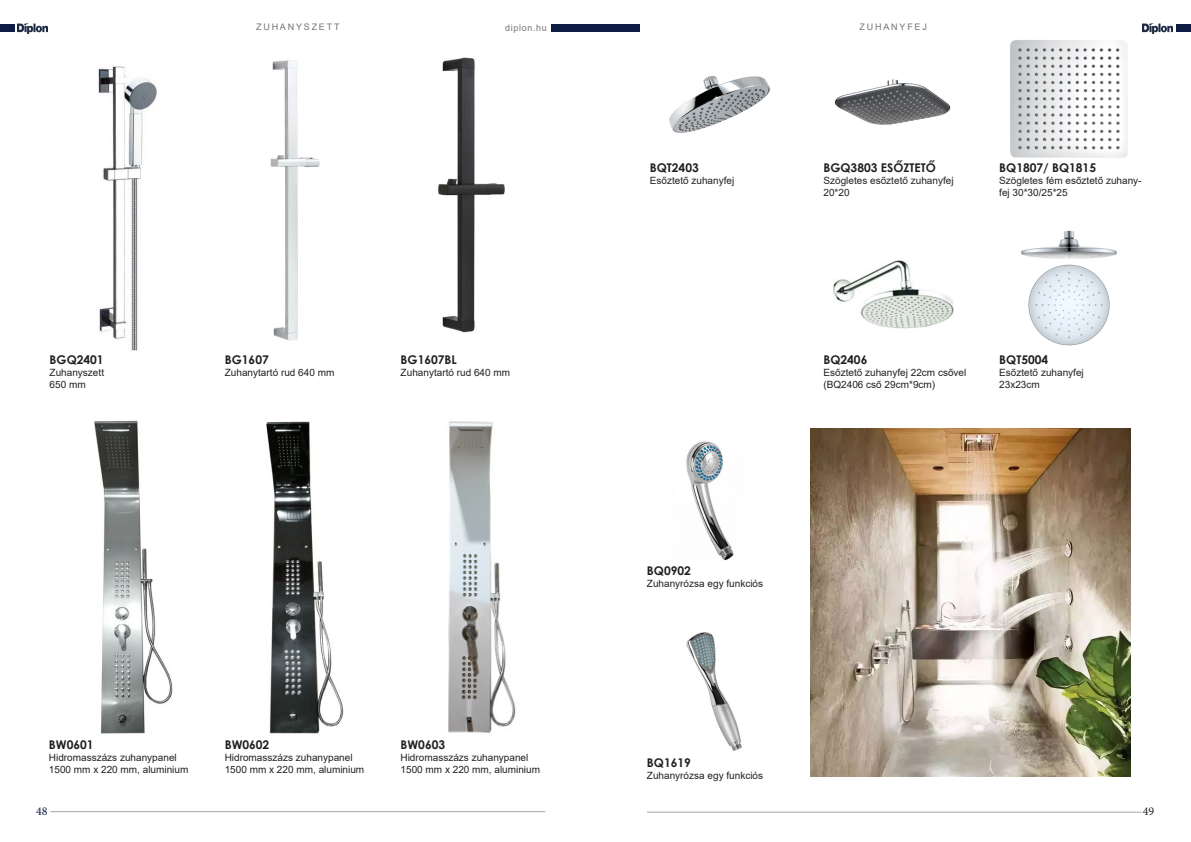
<style>
.page{position:relative;width:1191px;height:842px;background:#fff}
.page>*{position:absolute;margin:0;border:0;box-sizing:border-box;transform-origin:0 0}
.t1{font:700 12px "Century Gothic";color:#231f20}
.t2{font:12px "Minion Pro";color:#0e1d43}
.t3{font:12px "Minion Pro";color:#231f20}
.t4{font:10px/12px "Arial";color:#231f20}
.t5{font:9px "Arial";letter-spacing:.2em;color:#727477}
.t6{font:9px "Arial";letter-spacing:.075em;color:#727477}
</style>
<div class="page">
<img style="left:17px;top:24px;width:30px;height:9px">
<div style="left:0;top:24px;width:15px;height:8px;background:#0e1d43"></div>
<div style="left:551px;top:24px;width:44px;height:8px;background:#0e1d43"></div>
<div style="left:595px;top:24px;width:45px;height:8px;background:#0e1d43"></div>
<hr style="left:50px;top:811px;width:495px;height:1px;background:#a4a8a9">
<img style="left:1142px;top:24px;width:30px;height:9px">
<div style="left:1176px;top:24px;width:15px;height:8px;background:#0e1d43"></div>
<hr style="left:647px;top:812px;width:494px;height:1px;background:#a4a8a9">
<img style="left:98px;top:66px;width:59px;height:285px">
<img style="left:94px;top:420px;width:79px;height:314px">
<img style="left:266px;top:421px;width:78px;height:313px">
<img style="left:448px;top:421px;width:68px;height:312px">
<img style="left:834px;top:79px;width:117px;height:46px">
<img style="left:1010px;top:40px;width:118px;height:118px">
<img style="left:669px;top:75px;width:102px;height:58px">
<img style="left:833px;top:260px;width:121px;height:69px">
<img style="left:1021px;top:230px;width:96px;height:116px">
<img style="left:810px;top:428px;width:320px;height:349px">
<img style="left:270px;top:60px;width:50px;height:281px">
<img style="left:438px;top:57px;width:67px;height:276px">
<img style="left:686px;top:441px;width:48px;height:120px">
<img style="left:686px;top:632px;width:56px;height:119px">
<p class="t1" style="left:50px;top:351px;width:55px">BGQ2401</p>
<p class="t4" style="left:50px;top:367px;width:56px">Zuhanyszett</p>
<p class="t4" style="left:50px;top:379px;width:38px">650 mm</p>
<p class="t5" style="left:256px;top:21px;width:85px">ZUHANYSZETT</p>
<p class="t5" style="left:859px;top:21px;width:69px">ZUHANYFEJ</p>
<p class="t6" style="left:505px;top:22px;width:43px">diplon.hu</p>
<p class="t1" style="left:650px;top:158px;width:50px">BQT2403</p>
<p class="t4" style="left:650px;top:174px;width:86px">Esőztető zuhanyfej</p>
<p class="t1" style="left:823px;top:158px;width:114px">BGQ3803 ESŐZTETŐ</p>
<p class="t4" style="left:823px;top:174px;width:132px">Szögletes esőztető zuhanyfej<br>20*20</p>
<p class="t1" style="left:999px;top:158px;width:98px">BQ1807/ BQ1815</p>
<p class="t4" style="left:999px;top:174px;width:144px">Szögletes fém esőztető zuhany&shy;fej 30*30/25*25</p>
<p class="t1" style="left:225px;top:351px;width:45px">BG1607</p>
<p class="t4" style="left:225px;top:367px;width:111px">Zuhanytartó rud 640 mm</p>
<p class="t1" style="left:401px;top:350px;width:58px">BG1607BL</p>
<p class="t4" style="left:401px;top:366px;width:111px">Zuhanytartó rud 640 mm</p>
<p class="t1" style="left:823px;top:350px;width:45px">BQ2406</p>
<p class="t4" style="left:823px;top:366px;width:144px">Esőztető zuhanyfej 22cm csővel</p>
<p class="t4" style="left:823px;top:378px;width:113px">(BQ2406 cső 29cm*9cm)</p>
<p class="t1" style="left:999px;top:350px;width:50px">BQT5004</p>
<p class="t4" style="left:999px;top:366px;width:86px">Esőztető zuhanyfej</p>
<p class="t4" style="left:999px;top:378px;width:42px">23x23cm</p>
<p class="t1" style="left:49px;top:736px;width:46px">BW0601</p>
<p class="t4" style="left:49px;top:751px;width:129px">Hidromasszázs zuhanypanel</p>
<p class="t4" style="left:49px;top:763px;width:141px">1500 mm x 220 mm, aluminium</p>
<p class="t1" style="left:225px;top:735px;width:46px">BW0602</p>
<p class="t4" style="left:225px;top:751px;width:129px">Hidromasszázs zuhanypanel</p>
<p class="t4" style="left:225px;top:763px;width:141px">1500 mm x 220 mm, aluminium</p>
<p class="t1" style="left:400px;top:736px;width:46px">BW0603</p>
<p class="t4" style="left:400px;top:751px;width:129px">Hidromasszázs zuhanypanel</p>
<p class="t4" style="left:400px;top:763px;width:141px">1500 mm x 220 mm, aluminium</p>
<p class="t1" style="left:647px;top:561px;width:45px">BQ0902</p>
<p class="t4" style="left:647px;top:577px;width:118px">Zuhanyrózsa egy funkciós</p>
<p class="t1" style="left:647px;top:754px;width:45px">BQ1619</p>
<p class="t4" style="left:647px;top:769px;width:118px">Zuhanyrózsa egy funkciós</p>
<p class="t2" style="left:36px;top:803px;width:13px">48</p>
<p class="t3" style="left:1142px;top:803px;width:13px">49</p>
</div>
